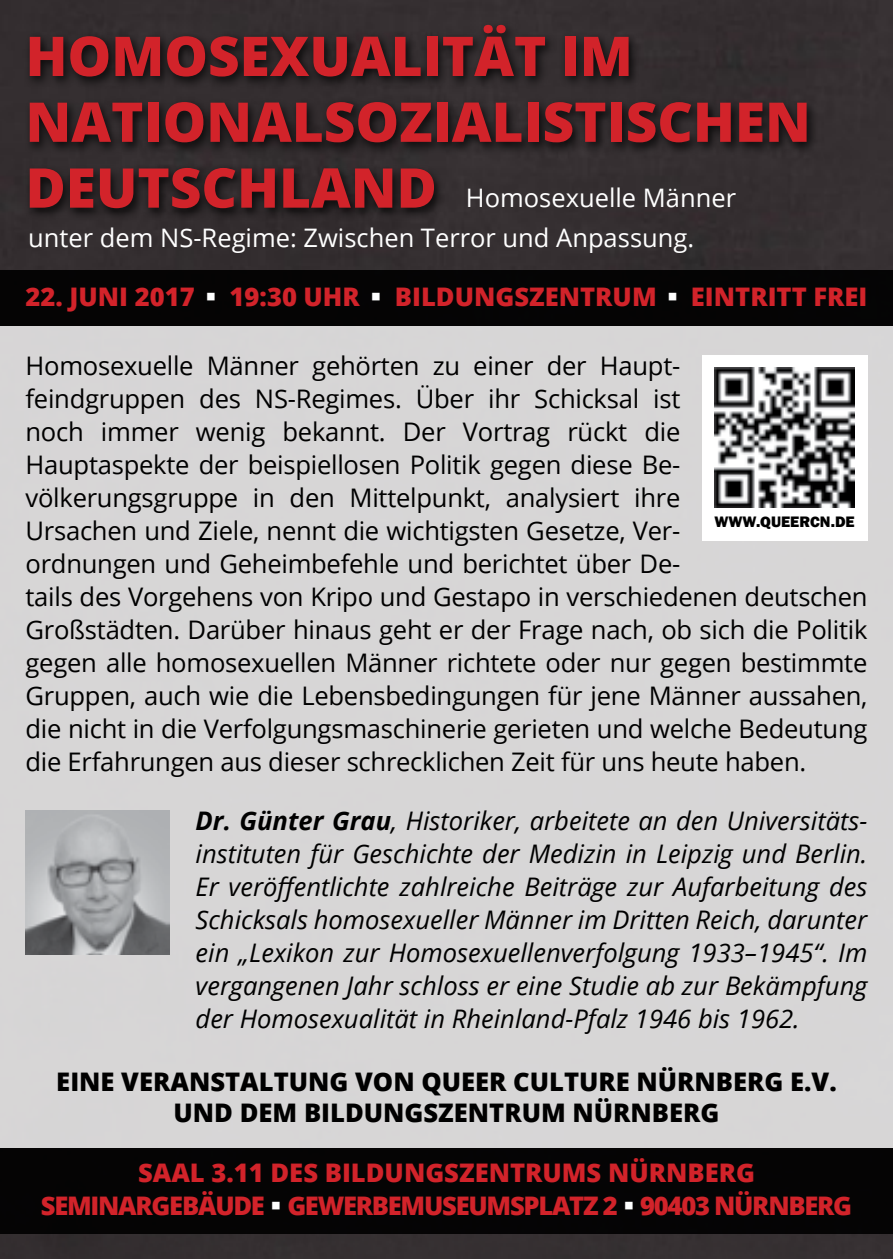
<style>
.page{position:relative;width:893px;height:1259px;background:#fff}
.page>*{position:absolute;margin:0;border:0;box-sizing:border-box;transform-origin:0 0}
.t1{font:800 54.9px/65.7px "Open Sans";color:#d2232a}
.t2{font:25.5px/33px "Open Sans";letter-spacing:-.01em;color:#000}
.t3{font:italic 25.5px/33px "Open Sans";color:#000;text-align:justify}
.t4{font:800 25.5px/33px "Open Sans";letter-spacing:-.05em;color:#d2232a;text-align:center}
.t5{font:800 25.5px/30.6px "Open Sans";color:#000;text-align:center}
.t6{font:25.5px/39.9px "Open Sans";color:#fff}
.t7{font:800 25.5px "Open Sans";color:#d2232a}
.t8{font:800 15.6px "Franklin Gothic";color:#000}
.s1{color:#fff}
.s2{font-weight:700}
</style>
<div class="page">
<img style="left:0;top:0;width:893px;height:1259px">
<div style="left:23px;top:20px;width:795px;height:201px;background:#000;opacity:.75"></div>
<div style="left:0;top:270px;width:893px;height:55px;background:#000"></div>
<div style="left:0;top:1148px;width:893px;height:85px;background:#000"></div>
<img style="left:26px;top:810px;width:144px;height:145px">
<div style="left:702px;top:355px;width:165px;height:185px;background:#fff"></div>
<img style="left:714px;top:367px;width:141px;height:141px">
<p class="t1" style="left:26px;top:20px;width:609px">HOMOSEXUALITÄT IM</p>
<p class="t1" style="left:26px;top:86px;width:787px">NATIONALSOZIALISTISCHEN<br>DEUTSCHLAND</p>
<p class="t6" style="left:28px;top:177px;width:709px;text-indent:438px">Homosexuelle Männer unter dem NS-Regime: Zwischen Terror und Anpassung.</p>
<p class="t7" style="left:26px;top:277px;width:843px">22. JUNI 2017 <span class="s1">▪</span> 19:30 UHR <span class="s1">▪</span> BILDUNGSZENTRUM <span class="s1">▪</span> EINTRITT FREI</p>
<p class="t2" style="left:26px;top:348px;width:843px">Homosexuelle Männer gehörten zu einer der Haupt-<br>feindgruppen des NS-Regimes. Über ihr Schicksal ist<br>noch immer wenig bekannt. Der Vortrag rückt die<br>Hauptaspekte der beispiellosen Politik gegen diese Be&shy;völkerungsgruppe in den Mittelpunkt, analysiert ihre<br>Ursachen und Ziele, nennt die wichtigsten Gesetze, Ver-<br>ordnungen und Geheimbefehle und berichtet über De-<br>tails des Vorgehens von Kripo und Gestapo in verschiedenen deutschen Großstädten. Darüber hinaus geht er der Frage nach, ob sich die Politik gegen alle homosexuellen Männer richtete oder nur gegen bestimmte Gruppen, auch wie die Lebensbedingungen für jene Männer aussahen, die nicht in die Verfolgungsmaschinerie gerieten und welche Bedeutung die Erfahrungen aus dieser schrecklichen Zeit für uns heute haben.</p>
<p class="t8" style="left:714px;top:512px;width:142px">WWW.QUEERCN.DE</p>
<p class="t3" style="left:196px;top:803px;width:673px"><span class="s2">Dr. Günter Grau</span>, Historiker, arbeitete an den Universitäts&shy;instituten für Geschichte der Medizin in Leipzig und Berlin.<br>Er veröffentlichte zahlreiche Beiträge zur Aufarbeitung des Schicksals homosexueller Männer im Dritten Reich, darunter ein „Lexikon zur Homosexuellenverfolgung 1933–1945“. Im vergangenen Jahr schloss er eine Studie ab zur Bekämpfung der Homosexualität in Rheinland-Pfalz 1946 bis 1962.</p>
<p class="t5" style="left:56px;top:1065px;width:782px">EINE VERANSTALTUNG VON QUEER CULTURE NÜRNBERG E.V.<br>UND DEM BILDUNGSZENTRUM NÜRNBERG</p>
<p class="t4" style="left:41px;top:1155px;width:813px">SAAL 3.11 DES BILDUNGSZENTRUMS NÜRNBERG<br>SEMINARGEBÄUDE <span class="s1">▪</span> GEWERBEMUSEUMSPLATZ 2 <span class="s1">▪</span> 90403 NÜRNBERG</p>
</div>
